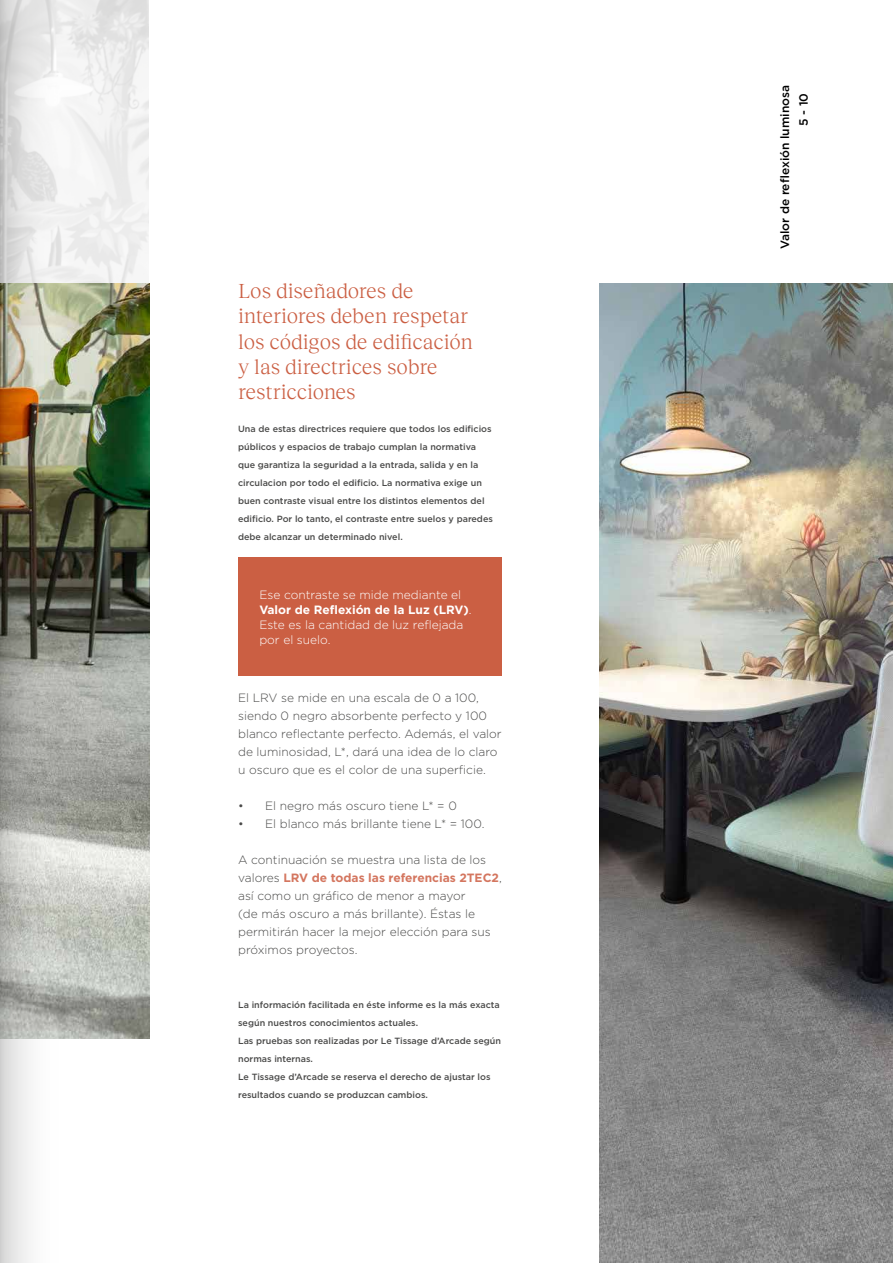
<style>
.page{position:relative;width:893px;height:1263px;background:#fff}
.page>*{position:absolute;margin:0;border:0;box-sizing:border-box;transform-origin:0 0}
.t1{font:21px/25.2px "Reckless Neue";color:#cb5f43}
.t2{font:300 12px/18px "Gotham";color:#4a4a49}
.t3{font:300 12px/15px "Gotham";color:#fff}
.t4{font:500 12px "Gotham";color:#000}
.t5{font:500 9px/18px "Gotham";color:#4a4a49}
.s1{font-weight:700}
.s2{font-weight:700;color:#d4765f}
</style>
<div class="page">
<img style="left:60px;top:0;width:89px;height:283px">
<img style="left:60px;top:283px;width:90px;height:756px">
<img style="left:600px;top:283px;width:293px;height:980px">
<div style="left:238px;top:557px;width:264px;height:118px;background:#cb5f43"></div>
<svg style="left:0;top:0;width:60px;height:1263px"></svg>
<h1 class="t1" style="left:238px;top:277px;width:236px">Los diseñadores de interiores deben respetar los códigos de edificación y las directrices sobre restricciones</h1>
<p class="t5" style="left:238px;top:420px;width:256px">Una de estas directrices requiere que todos los edificios públicos y espacios de trabajo cumplan la normativa que garantiza la seguridad a la entrada, salida y en la circulacion por todo el edificio. La normativa exige un buen contraste visual entre los distintos elementos del edificio. Por lo tanto, el contraste entre suelos y paredes debe alcanzar un determinado nivel.</p>
<h2 class="t3" style="left:259px;top:586px;width:214px">Ese contraste se mide mediante el<br><span class="s1">Valor de Reflexión de la Luz (LRV)</span>.<br>Este es la cantidad de luz reflejada por el suelo.</h2>
<h2 class="t2" style="left:238px;top:688px;width:265px">El LRV se mide en una escala de 0 a 100, siendo 0 negro absorbente perfecto y 100 blanco reflectante perfecto. Además, el valor de luminosidad, L*, dará una idea de lo claro u oscuro que es el color de una superficie.</h2>
<h2 class="t2" style="left:238px;top:796px;width:220px">• El negro más oscuro tiene L* = 0</h2>
<h2 class="t2" style="left:238px;top:814px;width:248px">• El blanco más brillante tiene L* = 100.</h2>
<h2 class="t2" style="left:238px;top:850px;width:265px">A continuación se muestra una lista de los valores <span class="s2">LRV de todas las referencias 2TEC2</span>, así como un gráfico de menor a mayor<br>(de más oscuro a más brillante). Éstas le permitirán hacer la mejor elección para sus próximos proyectos.</h2>
<p class="t5" style="left:238px;top:996px;width:264px">La información facilitada en éste informe es la más exacta según nuestros conocimientos actuales.<br>Las pruebas son realizadas por Le Tissage d’Arcade según normas internas.<br>Le Tissage d’Arcade se reserva el derecho de ajustar los resultados cuando se produzcan cambios.</p>
<h2 class="t4" style="left:777px;top:249px;width:166px;rotate:-90deg">Valor de reflexión luminosa</h2>
<h2 class="t4" style="left:796px;top:126px;width:35px;rotate:-90deg">5 - 10</h2>
</div>
